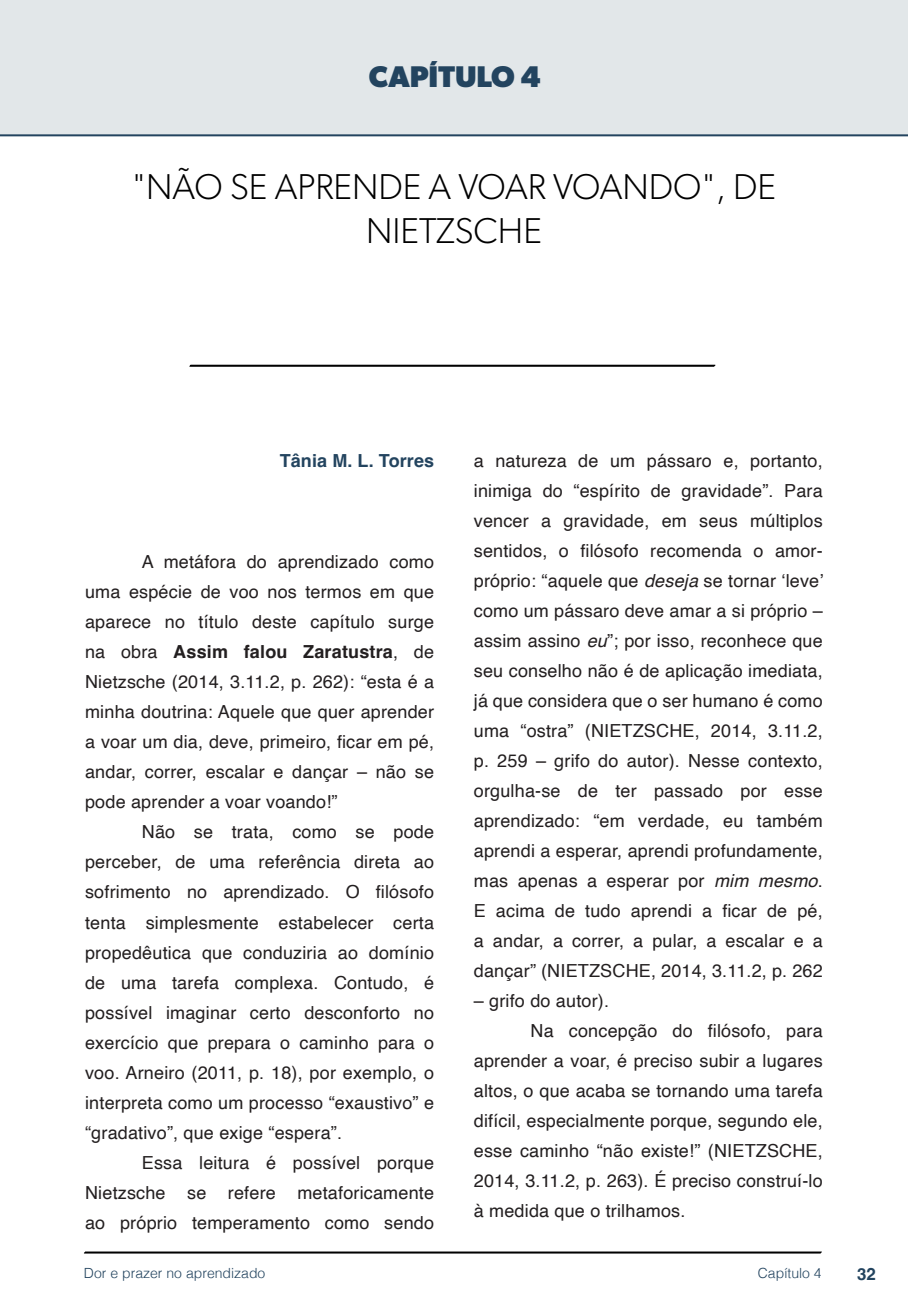
<style>
.page{position:relative;width:908px;height:1304px;background:#fff}
.page>*{position:absolute;margin:0;border:0;box-sizing:border-box;transform-origin:0 0}
.t1{font:300 36px/44px "Gibson";color:#000;text-align:center}
.t2{font:700 30px "Gibson";color:#23445f}
.t3{font:18px/30px "Helvetica";letter-spacing:.01em;color:#231f20;text-align:justify}
.t4{font:700 18px "Helvetica";letter-spacing:.005em;color:#23445f}
.t5{font:700 16.8px "Helvetica";color:#23445f}
.t6{font:300 14px "Helvetica";color:#23445f}
.s1{font-weight:700}
.s2{font-style:italic}
</style>
<div class="page">
<svg style="left:84px;top:1251px;width:737px;height:3px;background:#515151"></svg>
<div style="left:0;top:0;width:907px;height:136px;background:#e2e7e9"></div>
<svg style="left:189px;top:364px;width:526px;height:3px;background:#4f4f4f"></svg>
<div style="left:44px;top:72px;width:68px;height:61px;background:#e2e7e9"></div>
<h2 class="t2" style="left:369px;top:58px;width:173px">CAPÍTULO 4</h2>
<h1 class="t1" style="left:132px;top:164px;width:645px">"NÃO SE APRENDE A VOAR VOANDO", DE<br>NIETZSCHE</h1>
<p class="t4" style="left:279px;top:450px;width:156px">Tânia M. L. Torres</p>
<p class="t3" style="left:85px;top:548px;width:350px;text-indent:57px">A metáfora do aprendizado como uma espécie de voo nos termos em que aparece no título deste capítulo surge na obra <span class="s1">Assim falou Zaratustra</span>, de Nietzsche (2014, 3.11.2, p. 262): “esta é a minha doutrina: Aquele que quer aprender a voar um dia, deve, primeiro, ficar em pé, andar, correr, escalar e dançar – não se pode aprender a voar voando!”</p>
<p class="t3" style="left:85px;top:818px;width:350px;text-indent:57px">Não se trata, como se pode perceber, de uma referência direta ao sofrimento no aprendizado. O filósofo tenta simplesmente estabelecer certa propedêutica que conduziria ao domínio de uma tarefa complexa. Contudo, é possível imaginar certo desconforto no exercício que prepara o caminho para o voo. Arneiro (2011, p. 18), por exemplo, o interpreta como um processo “exaustivo” e “gradativo”, que exige “espera”.</p>
<p class="t3" style="left:85px;top:1148px;width:350px;text-indent:57px">Essa leitura é possível porque Nietzsche se refere metaforicamente ao próprio temperamento como sendo</p>
<p class="t3" style="left:473px;top:446px;width:351px">a natureza de um pássaro e, portanto, inimiga do “espírito de gravidade”. Para vencer a gravidade, em seus múltiplos sentidos, o filósofo recomenda o amor&shy;próprio: “aquele que <span class="s2">deseja</span> se tornar ‘leve’ como um pássaro deve amar a si próprio – assim assino <span class="s2">eu</span>”; por isso, reconhece que seu conselho não é de aplicação imediata, já que considera que o ser humano é como uma “ostra” (NIETZSCHE, 2014, 3.11.2, p. 259 – grifo do autor). Nesse contexto, orgulha-se de ter passado por esse aprendizado: “em verdade, eu também aprendi a esperar, aprendi profundamente, mas apenas a esperar por <span class="s2">mim mesmo</span>.<br>E acima de tudo aprendi a ficar de pé, a andar, a correr, a pular, a escalar e a dançar” (NIETZSCHE, 2014, 3.11.2, p. 262</p>
<p class="t3" style="left:473px;top:987px;width:137px">– grifo do autor).</p>
<p class="t3" style="left:530px;top:1017px;width:293px">Na concepção do filósofo, para</p>
<p class="t3" style="left:473px;top:1047px;width:350px">aprender a voar, é preciso subir a lugares</p>
<p class="t3" style="left:473px;top:1077px;width:350px">altos, o que acaba se tornando uma tarefa</p>
<p class="t3" style="left:473px;top:1107px;width:350px">difícil, especialmente porque, segundo ele,</p>
<p class="t3" style="left:473px;top:1137px;width:350px">esse caminho “não existe!” (NIETZSCHE,</p>
<p class="t3" style="left:473px;top:1167px;width:350px">2014, 3.11.2, p. 263). É preciso construí-lo</p>
<p class="t3" style="left:473px;top:1197px;width:213px">à medida que o trilhamos.</p>
<p class="t6" style="left:84px;top:1261px;width:183px">Dor e prazer no aprendizado</p>
<p class="t6" style="left:757px;top:1261px;width:65px">Capítulo 4</p>
<p class="t5" style="left:856px;top:1264px;width:20px">32</p>
</div>
